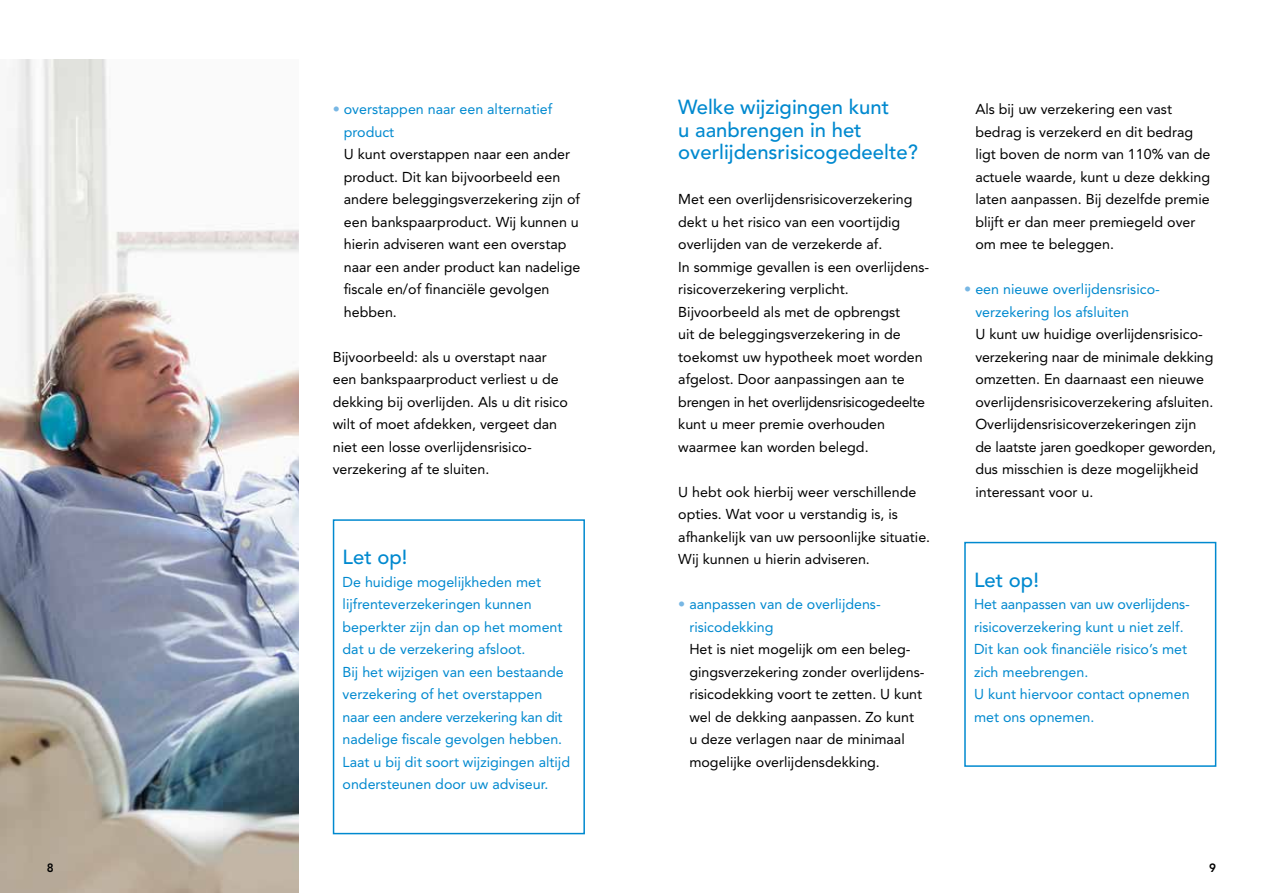
<style>
.page{position:relative;width:1263px;height:893px;background:#fff}
.page>*{position:absolute;margin:0;border:0;box-sizing:border-box;transform-origin:0 0}
.t1{font:500 20.25px/22.5px "Avenir LT Std";color:#0089cf}
.t2{font:14.25px/22.5px "Avenir LT Std";color:#000}
.t3{font:14.25px/22.5px "Avenir LT Std";color:#0089cf}
.t4{font:800 12px "Avenir LT Std";color:#000}
.s1{font-weight:500;color:#78b7e4}
</style>
<div class="page">
<img style="left:0;top:60px;width:299px;height:833px">
<div style="left:333px;top:519px;width:252px;height:315px;border:2px solid #0089cf"></div>
<div style="left:964px;top:542px;width:252px;height:225px;border:2px solid #0089cf"></div>
<h1 class="t1" style="left:678px;top:97px;width:241px">Welke wijzigingen kunt<br>u aanbrengen in het overlijdensrisicogedeelte?</h1>
<p class="t2" style="left:678px;top:188px;width:253px">Met een overlijdensrisicoverzekering dekt u het risico van een voortijdig overlijden van de verzekerde af.<br>In sommige gevallen is een overlijdens&shy;risicoverzekering verplicht.<br>Bijvoorbeeld als met de opbrengst<br>uit de beleggingsverzekering in de toekomst uw hypotheek moet worden afgelost. Door aanpassingen aan te brengen in het overlijdensrisicogedeelte kunt u meer premie overhouden waarmee kan worden belegd.</p>
<p class="t2" style="left:678px;top:481px;width:253px">U hebt ook hierbij weer verschillende opties. Wat voor u verstandig is, is afhankelijk van uw persoonlijke situatie.<br>Wij kunnen u hierin adviseren.</p>
<p class="t3" style="left:689px;top:593px;width:193px;text-indent:-11px"><span class="s1">•</span> aanpassen van de overlijdens&shy;risicodekking</p>
<p class="t2" style="left:689px;top:638px;width:237px">Het is niet mogelijk om een beleg&shy;gingsverzekering zonder overlijdens&shy;risicodekking voort te zetten. U kunt wel de dekking aanpassen. Zo kunt u deze verlagen naar de minimaal mogelijke overlijdensdekking.</p>
<p class="t3" style="left:344px;top:98px;width:210px;text-indent:-11px"><span class="s1">•</span> overstappen naar een alternatief product</p>
<p class="t2" style="left:344px;top:143px;width:238px">U kunt overstappen naar een ander product. Dit kan bijvoorbeeld een andere beleggingsverzekering zijn of een bankspaarproduct. Wij kunnen u hierin adviseren want een overstap naar een ander product kan nadelige fiscale en/of financiële gevolgen hebben.</p>
<p class="t2" style="left:333px;top:346px;width:237px">Bijvoorbeeld: als u overstapt naar een bankspaarproduct verliest u de dekking bij overlijden. Als u dit risico wilt of moet afdekken, vergeet dan niet een losse overlijdensrisico&shy;verzekering af te sluiten.</p>
<p class="t2" style="left:975px;top:98px;width:236px">Als bij uw verzekering een vast bedrag is verzekerd en dit bedrag ligt boven de norm van 110% van de actuele waarde, kunt u deze dekking laten aanpassen. Bij dezelfde premie blijft er dan meer premiegeld over om mee te beleggen.</p>
<p class="t3" style="left:975px;top:278px;width:186px;text-indent:-11px"><span class="s1">•</span> een nieuwe overlijdensrisico&shy;verzekering los afsluiten</p>
<p class="t2" style="left:975px;top:323px;width:242px">U kunt uw huidige overlijdensrisico&shy;verzekering naar de minimale dekking omzetten. En daarnaast een nieuwe overlijdensrisicoverzekering afsluiten.<br>Overlijdensrisicoverzekeringen zijn de laatste jaren goedkoper geworden, dus misschien is deze mogelijkheid interessant voor u.</p>
<h1 class="t1" style="left:343px;top:547px;width:66px">Let op!</h1>
<p class="t3" style="left:343px;top:571px;width:229px">De huidige mogelijkheden met lijfrenteverzekeringen kunnen beperkter zijn dan op het moment dat u de verzekering afsloot.<br>Bij het wijzigen van een bestaande verzekering of het overstappen naar een andere verzekering kan dit nadelige fiscale gevolgen hebben.<br>Laat u bij dit soort wijzigingen altijd ondersteunen door uw adviseur.</p>
<h1 class="t1" style="left:974px;top:569px;width:66px">Let op!</h1>
<p class="t3" style="left:974px;top:593px;width:217px">Het aanpassen van uw overlijdens&shy;risicoverzekering kunt u niet zelf.<br>Dit kan ook financiële risico’s met zich meebrengen.<br>U kunt hiervoor contact opnemen met ons opnemen.</p>
<p class="t4" style="left:47px;top:861px;width:8px">8</p>
<p class="t4" style="left:1209px;top:861px;width:8px">9</p>
</div>
